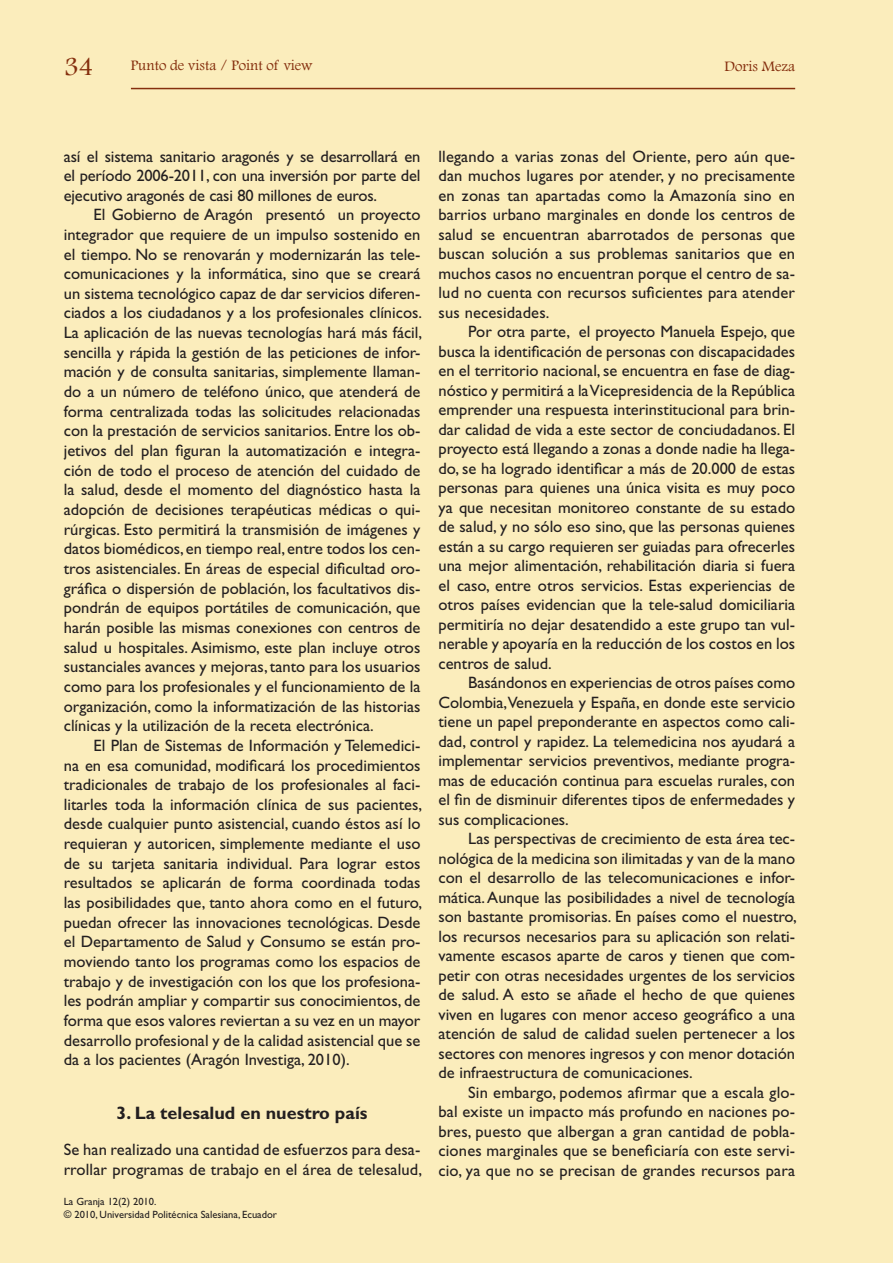
<style>
.page{position:relative;width:893px;height:1263px;background:#fbedbc}
.page>*{position:absolute;margin:0;border:0;box-sizing:border-box;transform-origin:0 0}
.t1{font:27px "Footlight MT Light";color:#852f0e}
.t2{font:700 18px "Gill Sans";color:#231f20}
.t3{font:16.5px/19.5px "Gill Sans";color:#231f20;text-align:justify}
.t4{font:15px "Footlight MT Light";color:#852f0e}
.t5{font:10.5px/12.6px "Gill Sans";color:#231f20}
</style>
<div class="page">
<hr style="left:131px;top:88px;width:664px;height:1px;background:#852f0e">
<h1 class="t1" style="left:64px;top:50px;width:31px">34</h1>
<p class="t4" style="left:131px;top:56px;width:183px">Punto de vista / Point of view</p>
<p class="t4" style="left:725px;top:57px;width:72px">Doris Meza</p>
<p class="t3" style="left:64px;top:146px;width:358px">así el sistema sanitario aragonés y se desarrollará en el período 2006-2011, con una inversión por parte del ejecutivo aragonés de casi 80 millones de euros.</p>
<p class="t3" style="left:64px;top:205px;width:360px;text-indent:30px">El Gobierno de Aragón presentó un proyecto integrador que requiere de un impulso sostenido en el tiempo. No se renovarán y modernizarán las tele&shy;comunicaciones y la informática, sino que se creará un sistema tecnológico capaz de dar servicios diferen&shy;ciados a los ciudadanos y a los profesionales clínicos.<br>La aplicación de las nuevas tecnologías hará más fácil, sencilla y rápida la gestión de las peticiones de infor&shy;mación y de consulta sanitarias, simplemente llaman&shy;do a un número de teléfono único, que atenderá de forma centralizada todas las solicitudes relacionadas con la prestación de servicios sanitarios. Entre los ob&shy;jetivos del plan figuran la automatización e integra&shy;ción de todo el proceso de atención del cuidado de la salud, desde el momento del diagnóstico hasta la adopción de decisiones terapéuticas médicas o qui&shy;rúrgicas. Esto permitirá la transmisión de imágenes y datos biomédicos, en tiempo real, entre todos los cen&shy;tros asistenciales. En áreas de especial dificultad oro&shy;gráfica o dispersión de población, los facultativos dis&shy;pondrán de equipos portátiles de comunicación, que harán posible las mismas conexiones con centros de salud u hospitales. Asimismo, este plan incluye otros sustanciales avances y mejoras, tanto para los usuarios como para los profesionales y el funcionamiento de la organización, como la informatización de las historias clínicas y la utilización de la receta electrónica.</p>
<p class="t3" style="left:64px;top:735px;width:360px;text-indent:30px">El Plan de Sistemas de Información y Telemedici&shy;na en esa comunidad, modificará los procedimientos tradicionales de trabajo de los profesionales al faci&shy;litarles toda la información clínica de sus pacientes, desde cualquier punto asistencial, cuando éstos así lo requieran y autoricen, simplemente mediante el uso de su tarjeta sanitaria individual. Para lograr estos resultados se aplicarán de forma coordinada todas las posibilidades que, tanto ahora como en el futuro, puedan ofrecer las innovaciones tecnológicas. Desde el Departamento de Salud y Consumo se están pro&shy;moviendo tanto los programas como los espacios de trabajo y de investigación con los que los profesiona&shy;les podrán ampliar y compartir sus conocimientos, de forma que esos valores reviertan a su vez en un mayor desarrollo profesional y de la calidad asistencial que se da a los pacientes (Aragón Investiga, 2010).</p>
<p class="t2" style="left:117px;top:1102px;width:252px">3. La telesalud en nuestro país</p>
<p class="t3" style="left:64px;top:1140px;width:360px">Se han realizado una cantidad de esfuerzos para desa&shy;rrollar programas de trabajo en el área de telesalud,</p>
<p class="t5" style="left:64px;top:1195px;width:215px">La Granja 12(2) 2010.<br>© 2010, Universidad Politécnica Salesiana, Ecuador</p>
<p class="t3" style="left:438px;top:146px;width:358px">llegando a varias zonas del Oriente, pero aún que&shy;dan muchos lugares por atender, y no precisamente en zonas tan apartadas como la Amazonía sino en barrios urbano marginales en donde los centros de salud se encuentran abarrotados de personas que buscan solución a sus problemas sanitarios que en muchos casos no encuentran porque el centro de sa&shy;lud no cuenta con recursos suficientes para atender sus necesidades.</p>
<p class="t3" style="left:438px;top:322px;width:358px;text-indent:30px">Por otra parte, el proyecto Manuela Espejo, que busca la identificación de personas con discapacidades en el territorio nacional, se encuentra en fase de diag&shy;nóstico y permitirá a la Vicepresidencia de la República emprender una respuesta interinstitucional para brin&shy;dar calidad de vida a este sector de conciudadanos. El proyecto está llegando a zonas a donde nadie ha llega&shy;do, se ha logrado identificar a más de 20.000 de estas personas para quienes una única visita es muy poco ya que necesitan monitoreo constante de su estado de salud, y no sólo eso sino, que las personas quienes están a su cargo requieren ser guiadas para ofrecerles una mejor alimentación, rehabilitación diaria si fuera el caso, entre otros servicios. Estas experiencias de otros países evidencian que la tele-salud domiciliaria permitiría no dejar desatendido a este grupo tan vul&shy;nerable y apoyaría en la reducción de los costos en los centros de salud.</p>
<p class="t3" style="left:438px;top:673px;width:358px;text-indent:30px">Basándonos en experiencias de otros países como Colombia,Venezuela y España, en donde este servicio tiene un papel preponderante en aspectos como cali&shy;dad, control y rapidez. La telemedicina nos ayudará a implementar servicios preventivos, mediante progra&shy;mas de educación continua para escuelas rurales, con el fin de disminuir diferentes tipos de enfermedades y sus complicaciones.</p>
<p class="t3" style="left:438px;top:829px;width:360px;text-indent:30px">Las perspectivas de crecimiento de esta área tec&shy;nológica de la medicina son ilimitadas y van de la mano con el desarrollo de las telecomunicaciones e infor&shy;mática. Aunque las posibilidades a nivel de tecnología son bastante promisorias. En países como el nuestro, los recursos necesarios para su aplicación son relati&shy;vamente escasos aparte de caros y tienen que com&shy;petir con otras necesidades urgentes de los servicios de salud. A esto se añade el hecho de que quienes viven en lugares con menor acceso geográfico a una atención de salud de calidad suelen pertenecer a los sectores con menores ingresos y con menor dotación de infraestructura de comunicaciones.</p>
<p class="t3" style="left:438px;top:1082px;width:358px;text-indent:30px">Sin embargo, podemos afirmar que a escala glo&shy;bal existe un impacto más profundo en naciones po&shy;bres, puesto que albergan a gran cantidad de pobla&shy;ciones marginales que se beneficiaría con este servi&shy;cio, ya que no se precisan de grandes recursos para</p>
</div>
